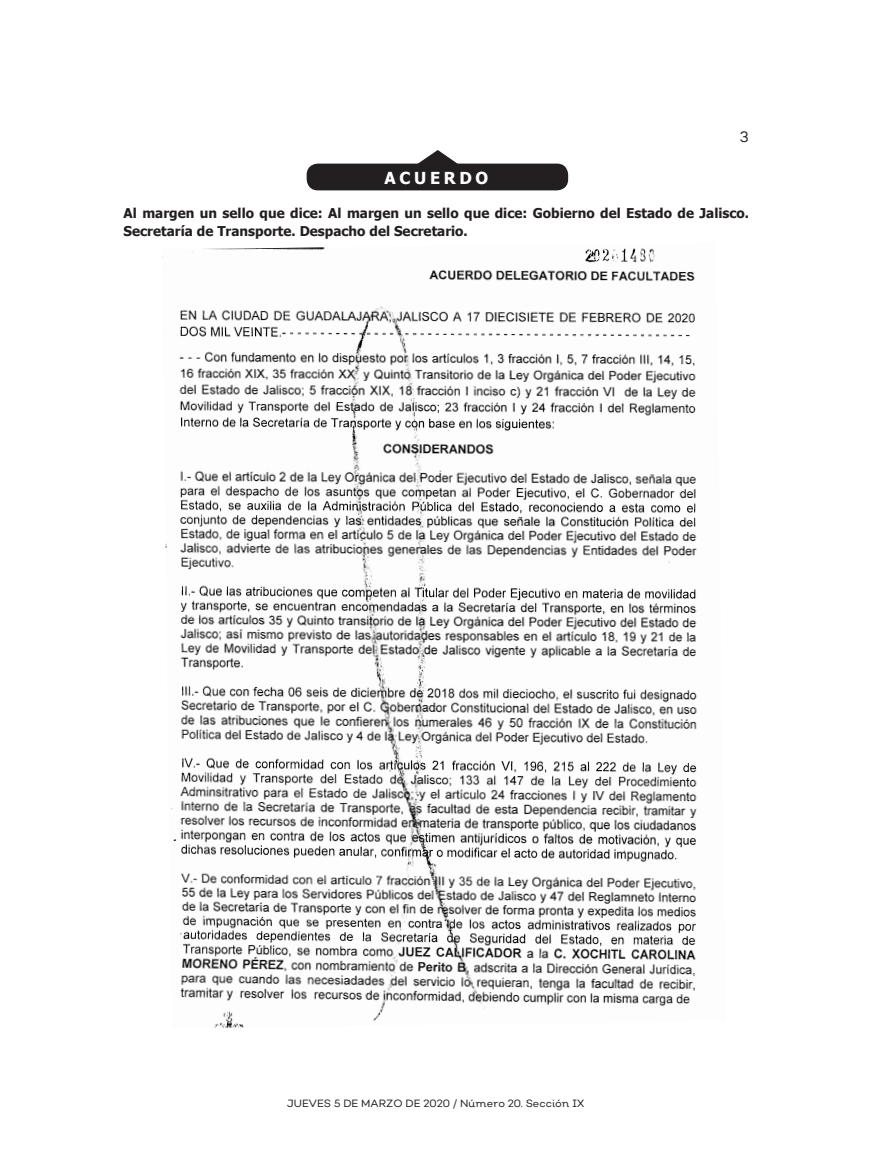
<style>
.page{position:relative;width:872px;height:1149px;background:#fff}
.page>*{position:absolute;margin:0;border:0;box-sizing:border-box;transform-origin:0 0}
._02_último_renglón2{font:700 16.5px "Tahoma";letter-spacing:.22em;color:#fff}
.t1{font:15px "Nutmeg Headline";color:#231f20}
._02_último_renglón2-2{font:700 13.5px/17.9px "Tahoma";color:#231f20}
.t2{font:10.5px "Nutmeg Headline";color:#231f20}
</style>
<div class="page">
<div style="left:307px;top:164px;width:260px;height:26px;background:#231f20;border-radius:10px"></div>
<div style="left:307px;top:163px;width:261px;height:27px;border:1px solid #231f20;border-radius:10px"></div>
<svg style="left:417px;top:150px;width:42px;height:15px"></svg>
<img style="left:162px;top:247px;width:535px;height:780px">
<p class="t1" style="left:740px;top:127px;width:10px">3</p>
<p class="_02_último_renglón2" style="left:384px;top:166px;width:105px">ACUERDO</p>
<p class="_02_último_renglón2-2" style="left:124px;top:203px;width:627px">Al margen un sello que dice: Al margen un sello que dice: Gobierno del Estado de Jalisco.<br>Secretaría de Transporte. Despacho del Secretario.</p>
<p class="t2" style="left:287px;top:1096px;width:298px">JUEVES 5 DE MARZO DE 2020 / Número 20. Sección IX</p>
</div>
